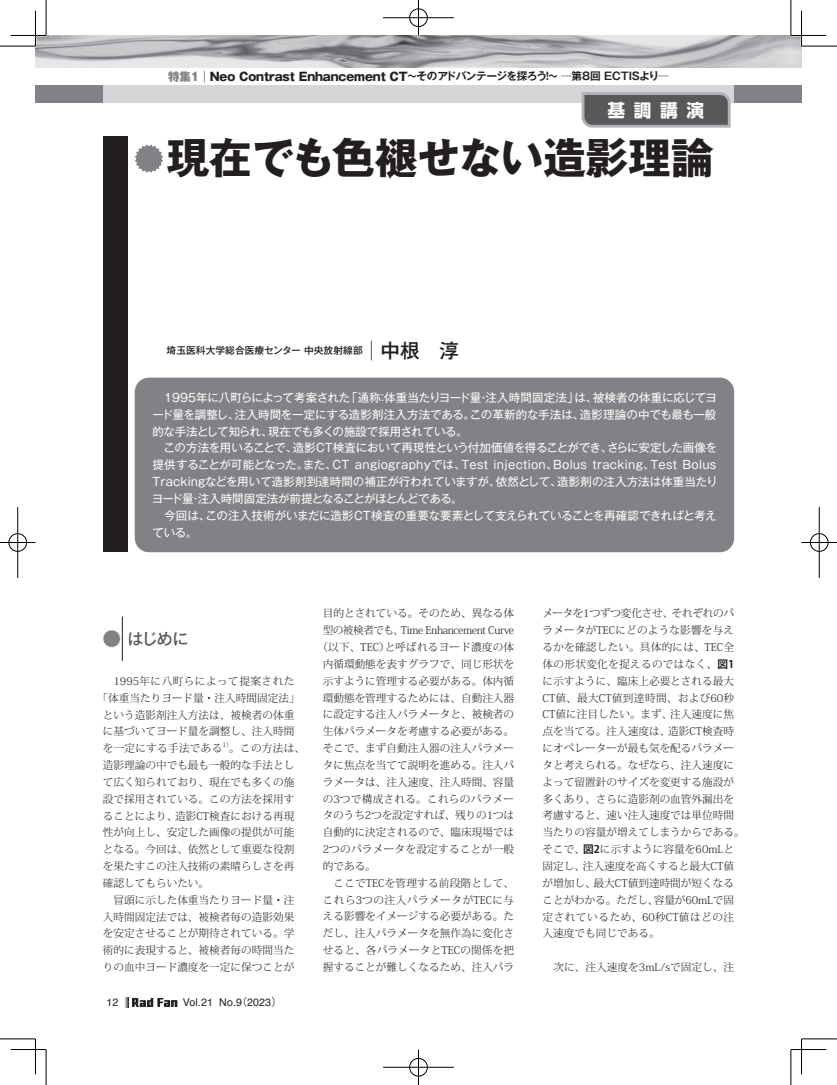
<style>
.page{position:relative;width:837px;height:1085px;background:#fff}
.page>*{position:absolute;margin:0;border:0;box-sizing:border-box;transform-origin:0 0}
.t1{font:700 42.5px "Gothic MB101 Pro";color:#231f20}
.t2{font:700 17.75px "UD Shin Go NT Pro";color:#fff}
.t3{font:500 16px "Gothic MB101 Pro";color:#57585a}
.t4{font:11.5px/16.9px "Gothic MB101 Pro";letter-spacing:-.005em;color:#fff}
.t5{font:300 10.62px/16.9px "Koz Min Pro";color:#231f20}
.t6{font:700 10.62px "Gothic MB101 Pro De";letter-spacing:-.03em;color:#231f20}
.t7{font:300 10.62px "Koz Min Pro";letter-spacing:.025em;color:#231f20}
.t8{font:300 10.62px "Koz Min Pro";letter-spacing:-.035em;color:#231f20}
.t9{font:300 10.62px "Koz Min Pro";letter-spacing:.045em;color:#231f20}
.t10{font:300 10.62px "Koz Min Pro";letter-spacing:.05em;color:#231f20}
.t11{font:10.62px "Helvetica";letter-spacing:.01em;color:#231f20}
.t12{font:500 9.75px "Gothic MB101 Pro";color:#231f20}
.t13{font:300 6.25px "Koz Min Pro";color:#231f20}
.s1{font-family:"Gothic MB101 Pro";font-weight:800;font-size:11.5px;color:#808285}
.s2{font-family:"Gothic MB101 Pro";font-weight:800;font-size:11.5px}
.s3{font-size:19.5px}
.s4{font-family:"Gothic BBB Pro";font-weight:500}
.s5{font-family:"Koz Go Pro";font-weight:700}
</style>
<div class="page">
<div style="left:103px;top:85px;width:630px;height:18px;background:#d5d6d8"></div>
<div style="left:733px;top:85px;width:57px;height:18px;background:#808285"></div>
<div style="left:35px;top:85px;width:68px;height:18px;background:#808285"></div>
<div style="left:790px;top:85px;width:11px;height:18px;background:#808285"></div>
<svg style="left:125px;top:997px;width:52px;height:9px"></svg>
<img style="left:35px;top:35px;width:755px;height:32px">
<svg style="left:790px;top:36px;width:11px;height:31px"></svg>
<svg style="left:103px;top:630px;width:17px;height:17px"></svg>
<hr style="left:122px;top:616px;width:1px;height:44px;background:#231f20">
<svg style="left:135px;top:144px;width:28px;height:29px"></svg>
<div style="left:103px;top:136px;width:25px;height:416px;background:#231f20"></div>
<div style="left:135px;top:377px;width:598px;height:175px;background:#808285;border-radius:14px"></div>
<svg style="left:581px;top:92px;width:150px;height:36px;background:#6c6c6f"></svg>
<hr style="left:800px;top:11px;width:2px;height:35px;background:#fff">
<hr style="left:0;top:46px;width:35px;height:1px;background:#000">
<hr style="left:801px;top:46px;width:35px;height:1px;background:#000">
<hr style="left:0;top:1038px;width:35px;height:1px;background:#000">
<hr style="left:801px;top:1038px;width:35px;height:1px;background:#000">
<hr style="left:46px;top:0;width:1px;height:35px;background:#000">
<hr style="left:46px;top:1049px;width:1px;height:35px;background:#000">
<hr style="left:790px;top:0;width:1px;height:35px;background:#000">
<hr style="left:790px;top:1049px;width:1px;height:35px;background:#000">
<hr style="left:11px;top:35px;width:35px;height:1px;background:#000">
<hr style="left:790px;top:35px;width:36px;height:1px;background:#000">
<hr style="left:11px;top:1049px;width:35px;height:1px;background:#000">
<hr style="left:790px;top:1049px;width:36px;height:1px;background:#000">
<hr style="left:35px;top:11px;width:1px;height:35px;background:#000">
<hr style="left:35px;top:1038px;width:1px;height:36px;background:#000">
<hr style="left:801px;top:11px;width:1px;height:35px;background:#000">
<hr style="left:801px;top:1038px;width:1px;height:36px;background:#000">
<div style="left:408px;top:8px;width:20px;height:19px;border:2px solid #fff;border-radius:50%"></div>
<hr style="left:383px;top:17px;width:71px;height:2px;background:#fff">
<hr style="left:417px;top:0;width:2px;height:35px;background:#fff">
<div style="left:409px;top:9px;width:18px;height:18px;border:1px solid #000;border-radius:50%"></div>
<hr style="left:383px;top:18px;width:71px;height:1px;background:#000">
<hr style="left:418px;top:0;width:1px;height:35px;background:#000">
<div style="left:408px;top:1057px;width:20px;height:19px;border:2px solid #fff;border-radius:50%"></div>
<hr style="left:417px;top:1049px;width:2px;height:35px;background:#fff">
<div style="left:409px;top:1057px;width:18px;height:19px;border:1px solid #000;border-radius:50%"></div>
<hr style="left:383px;top:1066px;width:71px;height:1px;background:#000">
<hr style="left:418px;top:1049px;width:1px;height:35px;background:#000">
<div style="left:8px;top:532px;width:19px;height:20px;border:2px solid #fff;border-radius:50%"></div>
<hr style="left:0;top:541px;width:35px;height:2px;background:#fff">
<hr style="left:17px;top:507px;width:2px;height:71px;background:#fff">
<div style="left:9px;top:533px;width:18px;height:18px;border:1px solid #000;border-radius:50%"></div>
<hr style="left:0;top:542px;width:35px;height:1px;background:#000">
<hr style="left:18px;top:507px;width:1px;height:71px;background:#000">
<div style="left:809px;top:532px;width:19px;height:20px;border:2px solid #fff;border-radius:50%"></div>
<hr style="left:801px;top:541px;width:35px;height:2px;background:#fff">
<div style="left:809px;top:533px;width:19px;height:18px;border:1px solid #000;border-radius:50%"></div>
<hr style="left:801px;top:542px;width:35px;height:1px;background:#000">
<hr style="left:818px;top:507px;width:1px;height:71px;background:#000">
<p class="t6" style="left:168px;top:67px;width:502px"><span class="s1">特集1</span><span class="s2">│Neo Contrast Enhancement CT</span>～そのアドバンテージを探ろう！～ ─第8回 ECTISより─</p>
<h2 class="t2" style="left:607px;top:95px;width:98px">基 調 講 演</h2>
<h1 class="t1" style="left:167px;top:122px;width:548px">現在でも色褪せない造影理論</h1>
<p class="t12" style="left:166px;top:342px;width:293px">埼玉医科大学総合医療センター 中央放射線部<span class="s3">│中根　淳</span></p>
<p class="t4" style="left:152px;top:387px;width:567px">　1995年に八町らによって考案された「通称：体重当たりヨード量・注入時間固定法」は、被検者の体重に応じてヨード量を調整し、注入時間を一定にする造影剤注入方法である。この革新的な手法は、造影理論の中でも最も一般的な手法として知られ、現在でも多くの施設で採用されている。<br>　この方法を用いることで、造影CT検査において再現性という付加価値を得ることができ、さらに安定した画像を提供することが可能となった。また、CT angiographyでは、Test injection、Bolus tracking、Test Bolus Trackingなどを用いて造影剤到達時間の補正が行われていますが、依然として、造影剤の注入方法は体重当たりヨード量・注入時間固定法が前提となることがほとんどである。<br>　今回は、この注入技術がいまだに造影CT検査の重要な要素として支えられていることを再確認できればと考えている。</p>
<h3 class="t3" style="left:127px;top:625px;width:62px">はじめに</h3>
<p class="t9" style="left:103px;top:673px;width:193px">　1995年に八町らによって提案された</p>
<p class="t5" style="left:97px;top:689px;width:203px">「体重当たりヨード量・注入時間固定法」</p>
<p class="t5" style="left:103px;top:705px;width:193px">という造影剤注入方法は、被検者の体重</p>
<p class="t5" style="left:103px;top:722px;width:193px">に基づいてヨード量を調整し、注入時間</p>
<p class="t7" style="left:103px;top:740px;width:121px">を一定にする手法である</p>
<p class="t13" style="left:222px;top:740px;width:11px">1）</p>
<p class="t5" style="left:103px;top:739px;width:203px;text-indent:126px">。この方法は、造影理論の中でも最も一般的な手法として広く知られており、現在でも多くの施設で採用されている。この方法を採用することにより、造影CT検査における再現性が向上し、安定した画像の提供が可能となる。今回は、依然として重要な役割を果たすこの注入技術の素晴らしさを再確認してもらいたい。<br>　冒頭に示した体重当たりヨード量・注入時間固定法では、被検者毎の造影効果を安定させることが期待されている。学術的に表現すると、被検者毎の時間当たりの血中ヨード濃度を一定に保つことが</p>
<p class="t11" style="left:106px;top:994px;width:13px">12</p>
<p class="t11" style="left:183px;top:994px;width:101px">Vol.21 No.9<span class="s4">（</span>2023<span class="s4">）</span></p>
<p class="t5" style="left:322px;top:604px;width:193px">目的とされている。そのため、異なる体</p>
<p class="t8" style="left:322px;top:622px;width:193px">型の被検者でも、Time Enhancement Curve</p>
<p class="t5" style="left:317px;top:638px;width:198px">（以下、TEC）と呼ばれるヨード濃度の体</p>
<p class="t5" style="left:322px;top:655px;width:193px">内循環動態を表すグラフで、同じ形状を</p>
<p class="t5" style="left:322px;top:672px;width:193px">示すように管理する必要がある。体内循</p>
<p class="t5" style="left:322px;top:688px;width:193px">環動態を管理するためには、自動注入器</p>
<p class="t5" style="left:322px;top:705px;width:193px">に設定する注入パラメータと、被検者の</p>
<p class="t5" style="left:322px;top:722px;width:193px">生体パラメータを考慮する必要がある。</p>
<p class="t5" style="left:322px;top:739px;width:193px">そこで、まず自動注入器の注入パラメー</p>
<p class="t5" style="left:322px;top:756px;width:193px">タに焦点を当てて説明を進める。注入パ</p>
<p class="t5" style="left:322px;top:773px;width:193px">ラメータは、注入速度、注入時間、容量</p>
<p class="t7" style="left:322px;top:791px;width:193px">の3つで構成される。これらのパラメー</p>
<p class="t5" style="left:322px;top:806px;width:193px">タのうち2つを設定すれば、残りの1つは</p>
<p class="t5" style="left:322px;top:823px;width:193px">自動的に決定されるので、臨床現場では</p>
<p class="t7" style="left:322px;top:841px;width:193px">2つのパラメータを設定することが一般</p>
<p class="t5" style="left:322px;top:857px;width:55px">的である。</p>
<p class="t5" style="left:322px;top:873px;width:193px">　ここでTECを管理する前段階として、</p>
<p class="t10" style="left:322px;top:892px;width:193px">これら3つの注入パラメータがTECに与</p>
<p class="t5" style="left:322px;top:907px;width:193px">える影響をイメージする必要がある。た</p>
<p class="t5" style="left:322px;top:924px;width:193px">だし、注入パラメータを無作為に変化さ</p>
<p class="t5" style="left:322px;top:941px;width:193px">せると、各パラメータとTECの関係を把</p>
<p class="t5" style="left:322px;top:958px;width:193px">握することが難しくなるため、注入パラ</p>
<p class="t5" style="left:542px;top:604px;width:204px">メータを1つずつ変化させ、それぞれのパラメータがTECにどのような影響を与えるかを確認したい。具体的には、TEC全体の形状変化を捉えるのではなく、<span class="s5">図1</span>に示すように、臨床上必要とされる最大<br>CT値、最大CT値到達時間、および60秒<br>CT値に注目したい。まず、注入速度に焦点を当てる。注入速度は、造影CT検査時にオペレーターが最も気を配るパラメータと考えられる。なぜなら、注入速度によって留置針のサイズを変更する施設が多くあり、さらに造影剤の血管外漏出を考慮すると、速い注入速度では単位時間当たりの容量が増えてしまうからである。そこで、<span class="s5">図2</span>に示すように容量を60mLと固定し、注入速度を高くすると最大CT値が増加し、最大CT値到達時間が短くなることがわかる。ただし、容量が60mLで固定されているため、60秒CT値はどの注入速度でも同じである。</p>
<p class="t5" style="left:542px;top:958px;width:193px">　次に、注入速度を3mL/sで固定し、注</p>
</div>
